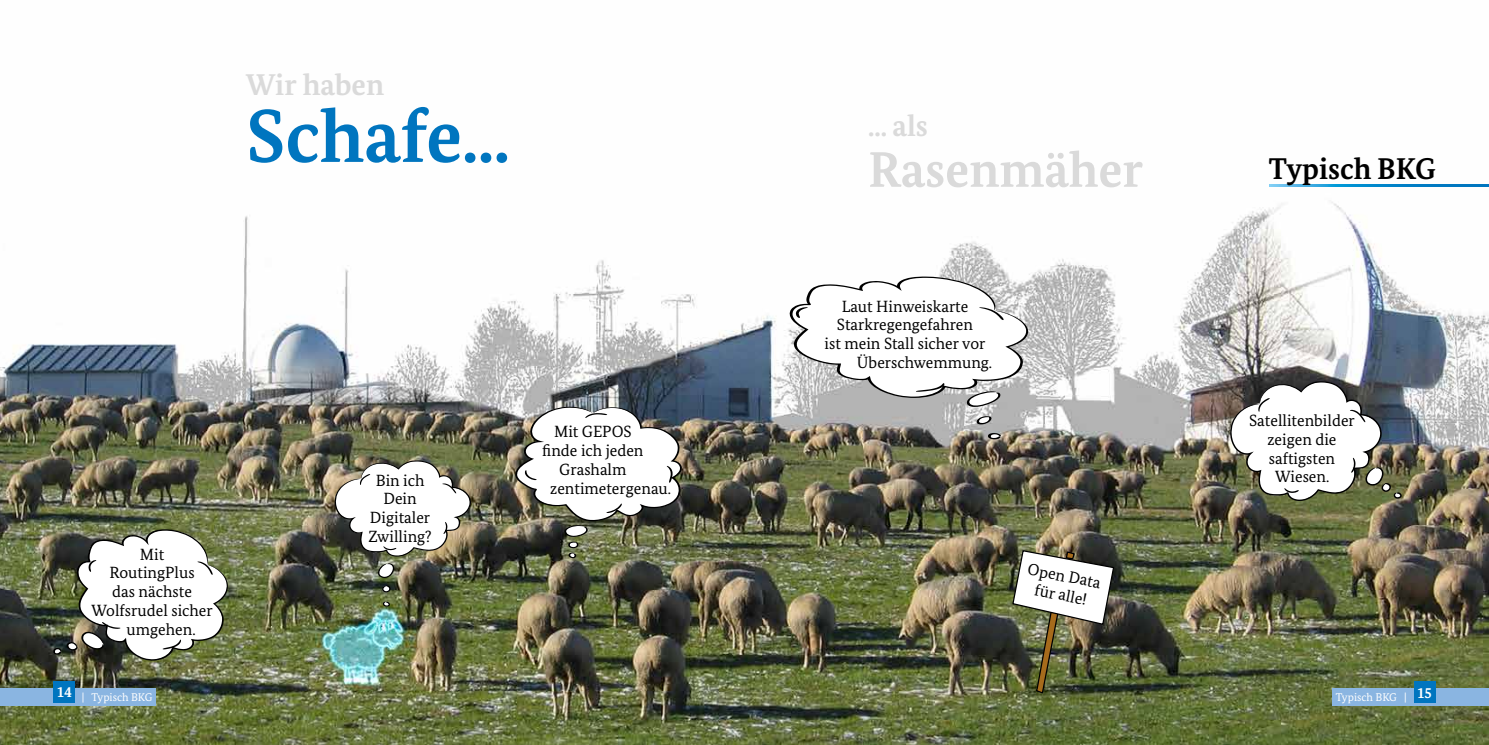
<style>
.page{position:relative;width:1489px;height:745px;background:#fff}
.page>*{position:absolute;margin:0;border:0;box-sizing:border-box;transform-origin:0 0}
.t1{font:700 75px "Bundes Serif";color:#0075bf}
.t2{font:700 50px "Bundes Serif";color:#dadada}
.t3{font:700 30px "Bundes Serif";color:#dadada}
.H1_Headline_deutsch{font:700 30px "Bundes Serif";color:#000}
.Sprechblase_Schafe{font:16.25px/18.8px "Bundes Serif";color:#000;text-align:center}
.t4{font:700 15px "Bundes Serif";color:#fff}
.t5{font:11.25px "Bundes Serif";color:#fff}
</style>
<div class="page">
<img style="left:0;top:186px;width:1488px;height:558px">
<svg style="left:1269px;top:184px;width:219px;height:2px"></svg>
<div style="left:1332px;top:687px;width:156px;height:18px;background:#8ab5e1"></div>
<div style="left:0;top:687px;width:156px;height:18px;background:#8ab5e1"></div>
<svg style="left:780px;top:271px;width:256px;height:154px"></svg>
<svg style="left:985px;top:431px;width:19px;height:9px"></svg>
<img style="left:320px;top:457px;width:156px;height:135px">
<svg style="left:382px;top:600px;width:8px;height:7px"></svg>
<img style="left:508px;top:392px;width:184px;height:166px">
<svg style="left:51px;top:522px;width:182px;height:146px"></svg>
<img style="left:1213px;top:377px;width:188px;height:126px">
<div style="left:54px;top:680px;width:21px;height:22px;background:#0075bf"></div>
<div style="left:1413px;top:680px;width:22px;height:22px;background:#0075bf"></div>
<img style="left:1011px;top:549px;width:103px;height:145px">
<p class="t3" style="left:246px;top:66px;width:139px">Wir haben</p>
<p class="t1" style="left:246px;top:90px;width:265px">Schafe...</p>
<p class="Sprechblase_Schafe" style="left:140px;top:544px;width:26px">Mit</p>
<p class="Sprechblase_Schafe" style="left:109px;top:563px;width:87px">RoutingPlus</p>
<p class="Sprechblase_Schafe" style="left:112px;top:581px;width:81px">das nächste</p>
<p class="Sprechblase_Schafe" style="left:91px;top:600px;width:123px">Wolfsrudel sicher</p>
<p class="Sprechblase_Schafe" style="left:127px;top:619px;width:70px">umgehen.</p>
<p class="Sprechblase_Schafe" style="left:368px;top:470px;width:65px">Bin ich<br>Dein<br>Digitaler<br>Zwilling?</p>
<p class="Sprechblase_Schafe" style="left:554px;top:422px;width:79px">Mit GEPOS</p>
<p class="Sprechblase_Schafe" style="left:542px;top:440px;width:103px">finde ich jeden</p>
<p class="Sprechblase_Schafe" style="left:559px;top:459px;width:69px">Grashalm</p>
<p class="Sprechblase_Schafe" style="left:550px;top:478px;width:122px">zentimetergenau.</p>
<p class="t3" style="left:868px;top:107px;width:61px">... als</p>
<p class="t2" style="left:868px;top:139px;width:276px">Rasenmäher</p>
<p class="Sprechblase_Schafe" style="left:824px;top:296px;width:162px">Laut Hinweiskarte<br>Starkregengefahren<br>ist mein Stall sicher vor</p>
<p class="Sprechblase_Schafe" style="left:856px;top:352px;width:137px">Überschwemmung.</p>
<p class="Sprechblase_Schafe" style="left:1029px;top:559px;width:75px;rotate:11deg">Open Data</p>
<p class="Sprechblase_Schafe" style="left:1036px;top:579px;width:54px;rotate:11deg">für alle!</p>
<h1 class="H1_Headline_deutsch" style="left:1268px;top:150px;width:168px">Typisch BKG</h1>
<p class="Sprechblase_Schafe" style="left:1248px;top:410px;width:107px">Satellitenbilder zeigen die saftigsten<br>Wiesen.</p>
<p class="t4" style="left:57px;top:682px;width:16px">14</p>
<p class="t4" style="left:1416px;top:682px;width:16px">15</p>
<p class="t5" style="left:82px;top:690px;width:72px">| Typisch BKG</p>
<p class="t5" style="left:1335px;top:689px;width:73px">Typisch BKG |</p>
</div>
